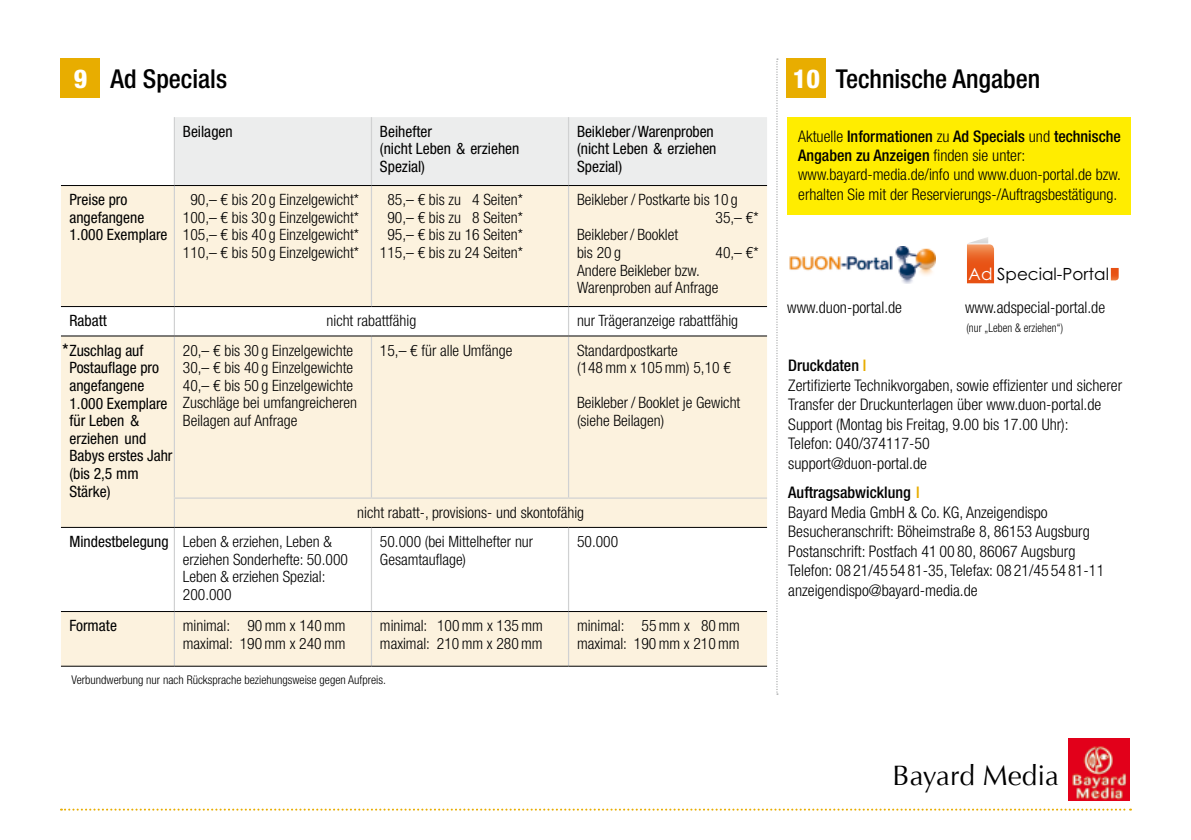
<style>
.page{position:relative;width:1191px;height:840px;background:#fff}
.page>*{position:absolute;margin:0;border:0;box-sizing:border-box;transform-origin:0 0}
.t1{font:28px "Optima";color:#000}
.t2{font:500 condensed 26px "Helvetica Neue LT Std";color:#000}
.t3{font:16.8px "Century Gothic";color:#000}
.t4{font:300 condensed 16px/19.6px "Helvetica Neue LT Std";color:#000}
.t5{font:300 condensed 15.6px/17.6px "Helvetica Neue LT Std";color:#000}
.t6{font:condensed 15.6px/17.6px "Helvetica Neue LT Std";color:#000}
.t7{font:300 condensed 12px "Helvetica Neue LT Std";color:#000}
.t8{font:300 condensed 12px "Helvetica Neue LT Std";color:#000;scale:.9 1}
.s1{font-weight:800;color:#fff}
.s2{font-weight:500;font-size:16px}
.s3{font-weight:400}
.s4{font-weight:500}
.s5{color:#fff}
.s6{font-weight:500;color:#e8ad00}
</style>
<div class="page">
<svg style="left:61px;top:808px;width:1070px;height:2px"></svg>
<div style="left:61px;top:58px;width:39px;height:40px;background:#e8ad00"></div>
<div style="left:175px;top:117px;width:592px;height:68px;background:#eceded"></div>
<div style="left:61px;top:186px;width:706px;height:479px;background:#fcf2de"></div>
<svg style="left:61px;top:307px;width:706px;height:303px"></svg>
<div style="left:61px;top:336px;width:706px;height:190px;background:#fcf2de"></div>
<hr style="left:174px;top:117px;width:1px;height:68px;background:#d0d1d2">
<hr style="left:174px;top:186px;width:1px;height:120px;background:#d0d1d2">
<hr style="left:371px;top:186px;width:1px;height:120px;background:#d0d1d2">
<hr style="left:568px;top:186px;width:1px;height:120px;background:#d0d1d2">
<svg style="left:174px;top:307px;width:1px;height:28px"></svg>
<svg style="left:568px;top:307px;width:1px;height:28px"></svg>
<hr style="left:174px;top:336px;width:1px;height:161px;background:#d0d1d2">
<hr style="left:371px;top:336px;width:1px;height:161px;background:#d0d1d2">
<hr style="left:568px;top:336px;width:1px;height:161px;background:#d0d1d2">
<hr style="left:174px;top:527px;width:1px;height:83px;background:#d0d1d2">
<hr style="left:371px;top:527px;width:1px;height:83px;background:#d0d1d2">
<hr style="left:568px;top:527px;width:1px;height:83px;background:#d0d1d2">
<hr style="left:174px;top:611px;width:1px;height:54px;background:#d0d1d2">
<hr style="left:371px;top:611px;width:1px;height:54px;background:#d0d1d2">
<hr style="left:568px;top:611px;width:1px;height:54px;background:#d0d1d2">
<hr style="left:371px;top:117px;width:1px;height:68px;background:#d0d1d2">
<hr style="left:568px;top:117px;width:1px;height:68px;background:#d0d1d2">
<hr style="left:174px;top:497px;width:197px;height:1px;background:#d0d1d2">
<svg style="left:174px;top:498px;width:1px;height:28px"></svg>
<hr style="left:371px;top:497px;width:197px;height:1px;background:#d0d1d2">
<hr style="left:568px;top:497px;width:199px;height:1px;background:#d0d1d2">
<hr style="left:61px;top:185px;width:113px;height:1px;background:#000">
<hr style="left:174px;top:185px;width:197px;height:1px;background:#000">
<hr style="left:371px;top:185px;width:197px;height:1px;background:#000">
<hr style="left:568px;top:185px;width:199px;height:1px;background:#000">
<hr style="left:61px;top:335px;width:113px;height:1px;background:#000">
<hr style="left:174px;top:335px;width:197px;height:1px;background:#000">
<hr style="left:371px;top:335px;width:197px;height:1px;background:#000">
<hr style="left:568px;top:335px;width:199px;height:1px;background:#000">
<hr style="left:61px;top:610px;width:113px;height:1px;background:#000">
<hr style="left:174px;top:610px;width:197px;height:1px;background:#000">
<hr style="left:371px;top:610px;width:197px;height:1px;background:#000">
<hr style="left:568px;top:610px;width:199px;height:1px;background:#000">
<hr style="left:61px;top:665px;width:113px;height:1px;background:#000">
<hr style="left:174px;top:665px;width:197px;height:1px;background:#000">
<hr style="left:371px;top:665px;width:197px;height:1px;background:#000">
<hr style="left:568px;top:665px;width:199px;height:1px;background:#000">
<hr style="left:174px;top:526px;width:197px;height:1px;background:#000">
<hr style="left:371px;top:526px;width:197px;height:1px;background:#000">
<hr style="left:568px;top:526px;width:199px;height:1px;background:#000">
<hr style="left:61px;top:526px;width:113px;height:1px;background:#000">
<hr style="left:61px;top:306px;width:113px;height:1px;background:#000">
<hr style="left:174px;top:306px;width:197px;height:1px;background:#000">
<hr style="left:371px;top:306px;width:197px;height:1px;background:#000">
<hr style="left:568px;top:306px;width:199px;height:1px;background:#000">
<svg style="left:776px;top:58px;width:2px;height:636px"></svg>
<img style="left:1068px;top:738px;width:62px;height:62px">
<div style="left:787px;top:58px;width:39px;height:40px;background:#e8ad00"></div>
<div style="left:787px;top:117px;width:343px;height:97px;background:#ffed00"></div>
<img style="left:789px;top:246px;width:147px;height:37px">
<svg style="left:967px;top:244px;width:27px;height:39px"></svg>
<img style="left:969px;top:237px;width:19px;height:6px">
<svg style="left:1110px;top:268px;width:8px;height:12px"></svg>
<h2 class="t2" style="left:74px;top:63px;width:155px"><span class="s1">9</span> Ad Specials</h2>
<p class="t6" style="left:183px;top:122px;width:51px">Beilagen</p>
<p class="t6" style="left:380px;top:122px;width:141px">Beihefter<br>(nicht Leben &amp; erziehen<br>Spezial)</p>
<p class="t6" style="left:577px;top:122px;width:141px">Beikleber/Warenproben (nicht Leben &amp; erziehen<br>Spezial)</p>
<p class="t6" style="left:69px;top:191px;width:100px">Preise pro angefangene<br>1.000 Exemplare</p>
<p class="t5" style="left:183px;top:191px;width:178px;text-align:center">90,– € bis 20 g Einzelgewicht*<br>100,– € bis 30 g Einzelgewicht*<br>105,– € bis 40 g Einzelgewicht*<br>110,– € bis 50 g Einzelgewicht*</p>
<p class="t5" style="left:380px;top:191px;width:145px;text-align:center">85,– € bis zu 4 Seiten*<br>90,– € bis zu 8 Seiten*<br>95,– € bis zu 16 Seiten*<br>115,– € bis zu 24 Seiten*</p>
<p class="t5" style="left:577px;top:191px;width:162px">Beikleber / Postkarte bis 10 g</p>
<p class="t5" style="left:715px;top:208px;width:44px">35,– €*</p>
<p class="t5" style="left:577px;top:226px;width:103px">Beikleber/ Booklet</p>
<p class="t5" style="left:577px;top:243px;width:45px">bis 20 g</p>
<p class="t5" style="left:715px;top:243px;width:44px">40,– €*</p>
<p class="t5" style="left:577px;top:261px;width:143px">Andere Beikleber bzw.<br>Warenproben auf Anfrage</p>
<p class="t6" style="left:69px;top:311px;width:39px">Rabatt</p>
<p class="t5" style="left:326px;top:311px;width:91px">nicht rabattfähig</p>
<p class="t5" style="left:577px;top:311px;width:163px">nur Trägeranzeige rabattfähig</p>
<p class="t6" style="left:69px;top:341px;width:105px;text-indent:-7px"><span class="s2">*</span>Zuschlag auf<br>Postauflage pro angefangene<br>1.000 Exemplare für Leben &amp; erziehen und<br>Babys erstes Jahr (bis 2,5 mm<br>Stärke)</p>
<p class="t5" style="left:183px;top:341px;width:176px">20,– € bis 30 g Einzelgewichte<br>30,– € bis 40 g Einzelgewichte<br>40,– € bis 50 g Einzelgewichte<br>Zuschläge bei umfangreicheren<br>Beilagen auf Anfrage</p>
<p class="t5" style="left:380px;top:341px;width:134px">15,– € für alle Umfänge</p>
<p class="t5" style="left:577px;top:341px;width:155px">Standardpostkarte<br>(148 mm x 105 mm) 5,10 €</p>
<p class="t5" style="left:577px;top:394px;width:165px">Beikleber / Booklet je Gewicht (siehe Beilagen)</p>
<p class="t5" style="left:357px;top:503px;width:228px">nicht rabatt-, provisions- und skontofähig</p>
<p class="t5" style="left:183px;top:532px;width:167px;text-indent:-113px"><span class="s3">Mindestbelegung</span> Leben &amp; erziehen, Leben &amp; erziehen Sonderhefte: 50.000<br>Leben &amp; erziehen Spezial:<br>200.000</p>
<p class="t5" style="left:380px;top:532px;width:155px">50.000 (bei Mittelhefter nur<br>Gesamtauflage)</p>
<p class="t5" style="left:577px;top:532px;width:43px">50.000</p>
<p class="t6" style="left:69px;top:616px;width:49px">Formate</p>
<p class="t5" style="left:183px;top:616px;width:164px">minimal: 90 mm x 140 mm maximal: 190 mm x 240 mm</p>
<p class="t5" style="left:380px;top:616px;width:164px">minimal: 100 mm x 135 mm maximal: 210 mm x 280 mm</p>
<p class="t5" style="left:577px;top:616px;width:164px">minimal: 55 mm x 80 mm maximal: 190 mm x 210 mm</p>
<p class="t7" style="left:71px;top:672px;width:316px">Verbundwerbung nur nach Rücksprache beziehungsweise gegen Aufpreis.</p>
<h2 class="t2" style="left:793px;top:63px;width:249px"><span class="s1">10</span> Technische Angaben</h2>
<p class="t4" style="left:798px;top:126px;width:324px">Aktuelle <span class="s4">Informationen</span> zu <span class="s4">Ad Specials</span> und <span class="s4">technische Angaben zu Anzeigen</span> finden sie unter: www.bayard-media.de/info und www.duon-portal.de bzw. erhalten Sie mit der Reservierungs-/Auftragsbestätigung.</p>
<p class="t3" style="left:968px;top:262px;width:142px"><span class="s5">Ad</span> Special-Portal</p>
<p class="t4" style="left:787px;top:297px;width:116px">www.duon-portal.de</p>
<p class="t4" style="left:965px;top:297px;width:142px">www.adspecial-portal.de</p>
<p class="t8" style="left:966px;top:321px;width:109px">(nur „Leben &amp; erziehen“)</p>
<p class="t4" style="left:788px;top:355px;width:335px"><span class="s4">Druckdaten</span> <span class="s6">I<br></span>Zertifizierte Technikvorgaben, sowie effizienter und sicherer Transfer der Druckunterlagen über www.duon-portal.de Support (Montag bis Freitag, 9.00 bis 17.00 Uhr):<br>Telefon: 040/374117-50<br>support@duon-portal.de</p>
<p class="t4" style="left:788px;top:482px;width:317px"><span class="s4">Auftragsabwicklung</span> <span class="s6">I<br></span>Bayard Media GmbH &amp; Co. KG, Anzeigendispo Besucheranschrift: Böheimstraße 8, 86153 Augsburg Postanschrift: Postfach 41 00 80, 86067 Augsburg Telefon: 08 21/45 54 81-35, Telefax: 08 21/45 54 81-11 anzeigendispo@bayard-media.de</p>
<h1 class="t1" style="left:892px;top:758px;width:168px">Bayard Media</h1>
</div>
